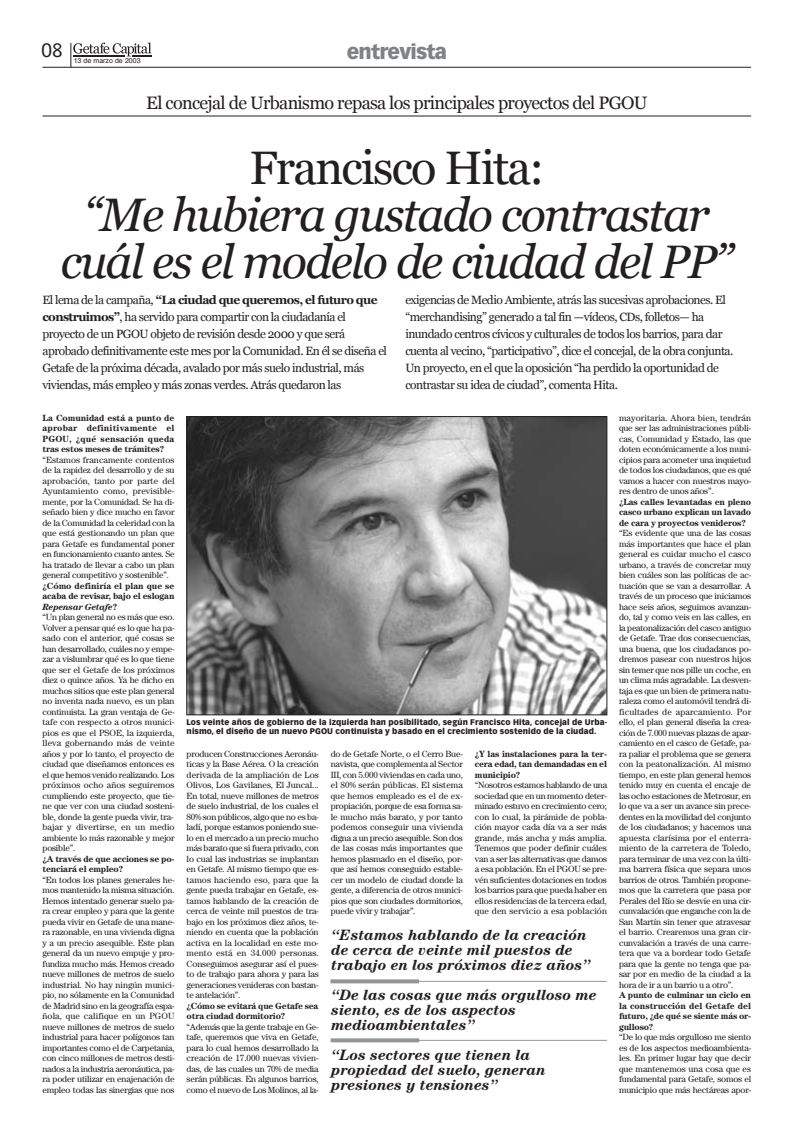
<style>
.page{position:relative;width:794px;height:1134px;background:#fff}
.page>*{position:absolute;margin:0;border:0;box-sizing:border-box;transform-origin:0 0}
.t1{font:italic 47px/47.4px "Georgia";letter-spacing:-.035em;color:#231f20;text-align:center}
.t2{font:900 20px "Vectora LH";letter-spacing:-.035em;color:#808285}
.t3{font:19px "Vectora LH";color:#231f20}
.t4{font:18px "Georgia";letter-spacing:-.035em;color:#231f20}
.t5{font:italic 700 15px/15px "Century";color:#231f20}
.t6{font:12px/17px "Georgia";letter-spacing:-.045em;color:#231f20}
.t7{font:9px/10.5px "Century";letter-spacing:-.02em;color:#231f20}
.t8{font:900 8px/9px "Vectora LH";letter-spacing:.01em;color:#231f20}
.t9{font:7px "Helvetica";color:#231f20}
.s1{font-style:normal}
.s2{font-weight:700}
.s3{font-weight:700;font-style:italic}
</style>
<div class="page">
<hr style="left:42px;top:67px;width:709px;height:1px;background:#231f20">
<svg style="left:70px;top:43px;width:81px;height:25px"></svg>
<hr style="left:42px;top:116px;width:709px;height:1px;background:#231f20">
<img style="left:189px;top:418px;width:416px;height:295px">
<div style="left:187px;top:416px;width:420px;height:299px;border:1px solid #231f20"></div>
<hr style="left:330px;top:981px;width:277px;height:1px;background:#939598">
<svg style="left:330px;top:979px;width:89px;height:4px"></svg>
<hr style="left:331px;top:1040px;width:276px;height:1px;background:#939598">
<svg style="left:331px;top:1038px;width:88px;height:4px"></svg>
<p class="t3" style="left:42px;top:42px;width:23px">08</p>
<p class="t2" style="left:347px;top:43px;width:102px">entrevista</p>
<p class="t4" style="left:146px;top:92px;width:503px">El concejal de Urbanismo repasa los principales proyectos del PGOU</p>
<p class="t1" style="left:61px;top:143px;width:674px"><span class="s1">Francisco Hita:<br></span>ìMe hubiera gustado contrastar cu·l es el modelo de ciudad del PPî</p>
<p class="t6" style="left:43px;top:291px;width:346px">El lema de la campaÒa, <span class="s2">ìLa ciudad que queremos, el futuro que construimosî</span>, ha servido para compartir con la ciudadanÌa el proyecto de un PGOU objeto de revisiÛn desde 2000 y que ser· aprobado definitivamente este mes por la Comunidad. En Èl se diseÒa el Getafe de la prÛxima dÈcada, avalado por m·s suelo industrial, m·s viviendas, m·s empleo y m·s zonas verdes. Atr·s quedaron las</p>
<p class="t6" style="left:405px;top:291px;width:330px">exigencias de Medio Ambiente, atr·s las sucesivas aprobaciones. El ìmerchandisingî generado a tal fin óvÌdeos, CDs, folletosó ha inundado centros cÌvicos y culturales de todos los barrios, para dar cuenta al vecino, ìparticipativoî, dice el concejal, de la obra conjunta.<br>Un proyecto, en el que la oposiciÛn ìha perdido la oportunidad de contrastar su idea de ciudadî, comenta Hita.</p>
<p class="t9" style="left:74px;top:58px;width:68px">13 de marzo de 2003</p>
<p class="t7" style="left:43px;top:413px;width:134px"><span class="s2">La Comunidad está a punto de aprobar definitivamente el<br>PGOU, ¿qué sensación queda tras estos meses de trámites? </span>“Estamos francamente contentos de la rapidez del desarrollo y de su aprobación, tanto por parte del<br>Ayuntamiento como, previsible&shy;mente, por la Comunidad. Se ha di&shy;señado bien y dice mucho en favor de la Comunidad la celeridad con la que está gestionando un plan que para Getafe es fundamental poner en funcionamiento cuanto antes. Se ha tratado de llevar a cabo un plan general competitivo y sostenible”. <span class="s2">¿Cómo definiría el plan que se acaba de revisar, bajo el eslogan<br></span><span class="s3">Repensar Getafe</span><span class="s2">?<br></span>“Un plan general no es más que eso.<br>Volver a pensar qué es lo que ha pa&shy;sado con el anterior, qué cosas se han desarrollado, cuáles no y empe&shy;zar a vislumbrar qué es lo que tiene que ser el Getafe de los próximos diez o quince años. Ya he dicho en muchos sitios que este plan general no inventa nada nuevo, es un plan continuista. La gran ventaja de Ge&shy;tafe con respecto a otros munici&shy;pios es que el PSOE, la izquierda, lleva gobernando más de veinte años y por lo tanto, el proyecto de ciudad que diseñamos entonces es el que hemos venido realizando. Los próximos ocho años seguiremos cumpliendo este proyecto, que tie&shy;ne que ver con una ciudad sosteni&shy;ble, donde la gente pueda vivir, tra&shy;bajar y divertirse, en un medio ambiente lo más razonable y mejor posible”.<br><span class="s2">¿A través de que acciones se po&shy;tenciará el empleo?<br></span>“En todos los planes generales he&shy;mos mantenido la misma situación.<br>Hemos intentado generar suelo pa&shy;ra crear empleo y para que la gente pueda vivir en Getafe de una mane&shy;ra razonable, en una vivienda digna y a un precio asequible. Este plan general da un nuevo empuje y pro&shy;fundiza mucho más. Hemos creado nueve millones de metros de suelo industrial. No hay ningún munici&shy;pio, no sólamente en la Comunidad de Madrid sino en la geografía espa&shy;ñola, que califique en un PGOU nueve millones de metros de suelo industrial para hacer polígonos tan importantes como el de Carpetania, con cinco millones de metros desti&shy;nados a la industria aeronáutica, pa&shy;ra poder utilizar en enajenación de empleo todas las sinergias que nos</p>
<p class="t8" style="left:187px;top:719px;width:422px">Los veinte años de gobierno de la izquierda han posibilitado, según Francisco Hita, concejal de Urba&shy;nismo, el diseño de un nuevo PGOU continuista y basado en el crecimiento sostenido de la ciudad.</p>
<p class="t7" style="left:187px;top:749px;width:134px">producen Construcciones Aeronáu&shy;ticas y la Base Aérea. O la creación derivada de la ampliación de Los Olivos, Los Gavilanes, El Juncal...<br>En total, nueve millones de metros de suelo industrial, de los cuales el 80% son públicos, algo que no es ba&shy;ladí, porque estamos poniendo sue&shy;lo en el mercado a un precio mucho más barato que si fuera privado, con lo cual las industrias se implantan en Getafe. Al mismo tiempo que es&shy;tamos haciendo eso, para que la gente pueda trabajar en Getafe, es&shy;tamos hablando de la creación de cerca de veinte mil puestos de tra&shy;bajo en los próximos diez años, te&shy;niendo en cuenta que la población activa en la localidad en este mo&shy;mento está en 34.000 personas.<br>Conseguimos asegurar así el pues&shy;to de trabajo para ahora y para las generaciones venideras con bastan&shy;te antelación”.<br><span class="s2">¿Cómo se evitará que Getafe sea otra ciudad dormitorio? </span>“Además que la gente trabaje en Ge&shy;tafe, queremos que viva en Getafe, para lo cual hemos desarrollado la creación de 17.000 nuevas vivien&shy;das, de las cuales un 70% de media serán públicas. En algunos barrios, como el nuevo de Los Molinos, al la-</p>
<p class="t7" style="left:331px;top:749px;width:134px;text-align:justify">do de Getafe Norte, o el Cerro Bue&shy;navista, que complementa al Sector III, con 5.000 viviendas en cada uno, el 80% serán públicas. El sistema que hemos empleado es el de ex&shy;propiación, porque de esa forma sa&shy;le mucho más barato, y por tanto podemos conseguir una vivienda digna a un precio asequible. Son dos de las cosas más importantes que hemos plasmado en el diseño, por&shy;que así hemos conseguido estable&shy;cer un modelo de ciudad donde la gente, a diferencia de otros munici&shy;pios que son ciudades dormitorios, puede vivir y trabajar”.</p>
<p class="t7" style="left:475px;top:749px;width:134px"><span class="s2">¿Y las instalaciones para la ter&shy;cera edad, tan demandadas en el municipio?<br></span>“Nosotros estamos hablando de una sociedad que en un momento deter&shy;minado estuvo en crecimiento cero; con lo cual, la pirámide de pobla&shy;ción mayor cada día va a ser más grande, más ancha y más amplia.<br>Tenemos que poder definir cuáles van a ser las alternativas que damos a esa población. En el PGOU se pre&shy;vén suficientes dotaciones en todos los barrios para que pueda haber en ellos residencias de la tercera edad, que den servicio a esa población</p>
<p class="t5" style="left:332px;top:928px;width:261px">“Estamos hablando de la creación de cerca de veinte mil puestos de trabajo en los próximos diez años”</p>
<p class="t5" style="left:332px;top:988px;width:267px">“De las cosas que más orgulloso me siento, es de los aspectos medioambientales”</p>
<p class="t5" style="left:332px;top:1048px;width:216px">“Los sectores que tienen la propiedad del suelo, generan presiones y tensiones”</p>
<p class="t7" style="left:619px;top:413px;width:134px">mayoritaria. Ahora bien, tendrán que ser las administraciones públi&shy;cas, Comunidad y Estado, las que doten económicamente a los muni&shy;cipios para acometer una inquietud de todos los ciudadanos, que es qué vamos a hacer con nuestros mayo&shy;res dentro de unos años”.<br><span class="s2">¿Las calles levantadas en pleno casco urbano explican un lavado de cara y proyectos venideros? </span>“Es evidente que una de las cosas más importantes que hace el plan general es cuidar mucho el casco urbano, a través de concretar muy bien cuáles son las políticas de ac&shy;tuación que se van a desarrollar. A través de un proceso que iniciamos hace seis años, seguimos avanzan&shy;do, tal y como veis en las calles, en la peatonalización del casco antiguo de Getafe. Trae dos consecuencias, una buena, que los ciudadanos po&shy;dremos pasear con nuestros hijos sin temer que nos pille un coche, en un clima más agradable. La desven&shy;taja es que un bien de primera natu&shy;raleza como el automóvil tendrá di&shy;ficultades de aparcamiento. Por ello, el plan general diseña la crea&shy;ción de 7.000 nuevas plazas de apar&shy;camiento en el casco de Getafe, pa&shy;ra paliar el problema que se genera con la peatonalización. Al mismo tiempo, en este plan general hemos tenido muy en cuenta el encaje de las ocho estaciones de Metrosur, en lo que va a ser un avance sin prece&shy;dentes en la movilidad del conjunto de los ciudadanos; y hacemos una apuesta clarísima por el enterra&shy;miento de la carretera de Toledo, para terminar de una vez con la últi&shy;ma barrera física que separa unos barrios de otros. También propone&shy;mos que la carretera que pasa por<br>Perales del Río se desvíe en una cir&shy;cunvalación que enganche con la de<br>San Martín sin tener que atravesar el barrio. Crearemos una gran cir&shy;cunvalación a través de una carre&shy;tera que va a bordear todo Getafe para que la gente no tenga que pa&shy;sar por en medio de la ciudad a la hora de ir a un barrio u a otro”.<br><span class="s2">A punto de culminar un ciclo en la construcción del Getafe del futuro, ¿de qué se siente más or&shy;gulloso?<br></span>“De lo que más orgulloso me siento es de los aspectos medioambienta&shy;les. En primer lugar hay que decir que mantenemos una cosa que es fundamental para Getafe, somos el municipio que más hectáreas apor-</p>
</div>
